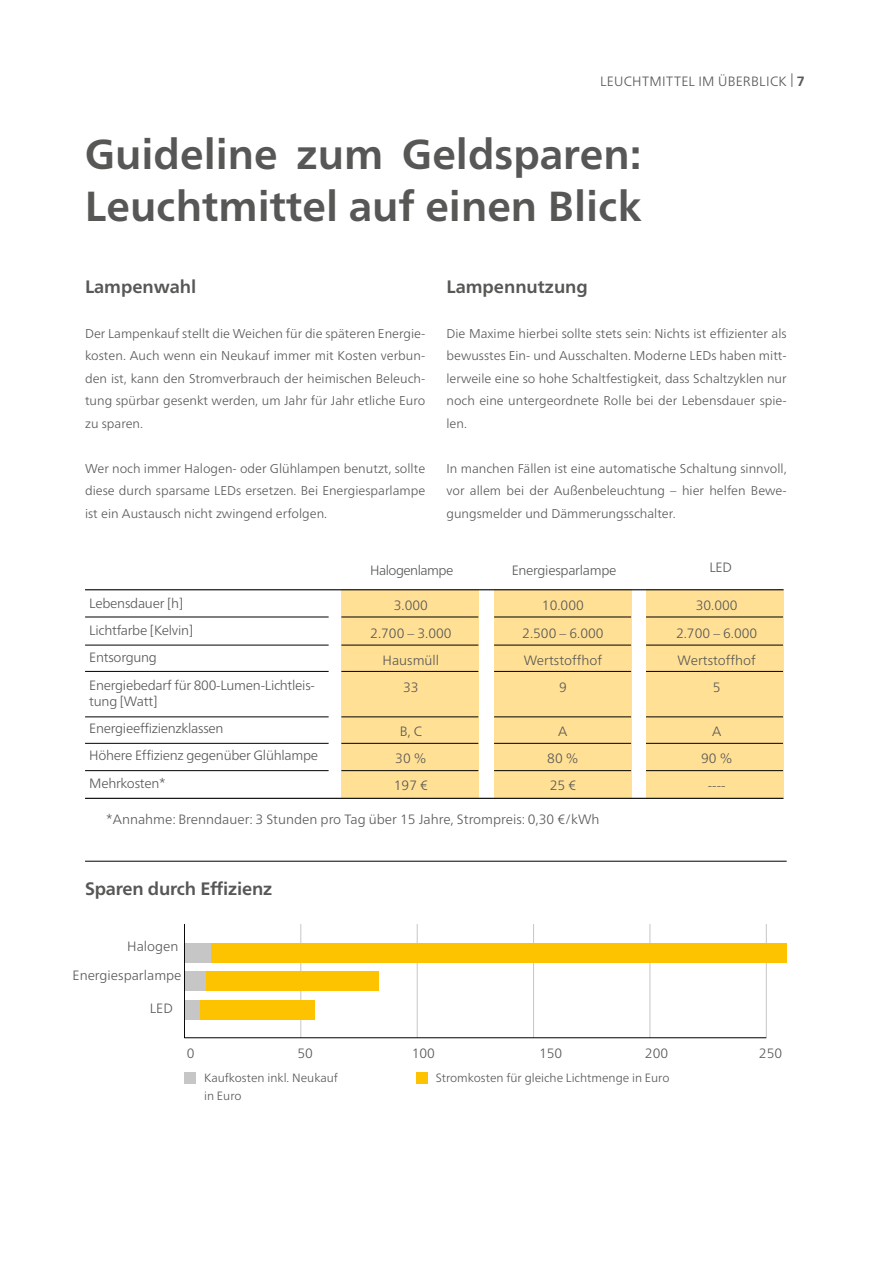
<style>
.page{position:relative;width:893px;height:1263px;background:#fff}
.page>*{position:absolute;margin:0;border:0;box-sizing:border-box;transform-origin:0 0}
.t1{font:700 42px/52.5px "Frutiger Neue LT Pro";color:#575756}
.t2{font:700 18px "Frutiger Neue LT Pro";color:#575756}
.t3{font:300 13.5px/27.2px "Frutiger Neue LT Pro";letter-spacing:-.02em;color:#575756;text-align:center}
.t4{font:300 13.5px/27.2px "Frutiger Neue LT Pro";color:#575756;text-align:center}
.t5{font:300 13.5px "Frutiger Neue LT Pro";letter-spacing:.025em;color:#575756}
.t6{font:300 13.5px "Frutiger Neue LT Pro";letter-spacing:-.04em;color:#575756}
.t7{font:300 12.75px/22.5px "Frutiger Neue LT Pro";color:#575756;text-align:justify}
.t8{font:300 12px/18px "Frutiger Neue LT Pro";color:#575756}
.s1{font-weight:700}
</style>
<div class="page">
<hr style="left:85px;top:617px;width:244px;height:1px;background:#000">
<hr style="left:85px;top:770px;width:244px;height:1px;background:#000">
<hr style="left:85px;top:645px;width:244px;height:1px;background:#000">
<hr style="left:85px;top:671px;width:244px;height:1px;background:#000">
<hr style="left:85px;top:717px;width:244px;height:1px;background:#000">
<hr style="left:85px;top:743px;width:244px;height:1px;background:#000">
<div style="left:341px;top:590px;width:137px;height:208px;background:#ffe095"></div>
<hr style="left:341px;top:617px;width:137px;height:1px;background:#000">
<hr style="left:341px;top:770px;width:137px;height:1px;background:#000">
<hr style="left:341px;top:645px;width:137px;height:1px;background:#000">
<hr style="left:341px;top:671px;width:137px;height:1px;background:#000">
<hr style="left:341px;top:717px;width:137px;height:1px;background:#000">
<hr style="left:341px;top:743px;width:137px;height:1px;background:#000">
<div style="left:494px;top:590px;width:137px;height:208px;background:#ffe095"></div>
<hr style="left:494px;top:617px;width:137px;height:1px;background:#000">
<hr style="left:494px;top:770px;width:137px;height:1px;background:#000">
<hr style="left:494px;top:645px;width:137px;height:1px;background:#000">
<hr style="left:494px;top:671px;width:137px;height:1px;background:#000">
<hr style="left:494px;top:717px;width:137px;height:1px;background:#000">
<hr style="left:494px;top:743px;width:137px;height:1px;background:#000">
<div style="left:646px;top:590px;width:137px;height:208px;background:#ffe095"></div>
<hr style="left:646px;top:617px;width:137px;height:1px;background:#000">
<hr style="left:646px;top:770px;width:137px;height:1px;background:#000">
<hr style="left:646px;top:645px;width:137px;height:1px;background:#000">
<hr style="left:646px;top:671px;width:137px;height:1px;background:#000">
<hr style="left:646px;top:717px;width:137px;height:1px;background:#000">
<hr style="left:646px;top:743px;width:137px;height:1px;background:#000">
<hr style="left:85px;top:589px;width:698px;height:1px;background:#000">
<hr style="left:85px;top:798px;width:698px;height:1px;background:#000">
<hr style="left:301px;top:924px;width:1px;height:114px;background:#c6c6c6">
<hr style="left:417px;top:924px;width:1px;height:114px;background:#c6c6c6">
<hr style="left:533px;top:924px;width:1px;height:114px;background:#c6c6c6">
<hr style="left:650px;top:924px;width:1px;height:114px;background:#c6c6c6">
<hr style="left:766px;top:924px;width:1px;height:114px;background:#c6c6c6">
<div style="left:184px;top:1000px;width:16px;height:19px;background:#c6c6c6"></div>
<div style="left:200px;top:1000px;width:114px;height:19px;background:#fdc300"></div>
<div style="left:184px;top:971px;width:23px;height:20px;background:#c6c6c6"></div>
<div style="left:207px;top:971px;width:172px;height:20px;background:#fdc300"></div>
<div style="left:184px;top:943px;width:27px;height:19px;background:#c6c6c6"></div>
<div style="left:211px;top:943px;width:576px;height:19px;background:#fdc300"></div>
<hr style="left:184px;top:924px;width:1px;height:114px;background:#000">
<hr style="left:184px;top:1037px;width:582px;height:1px;background:#000">
<hr style="left:85px;top:861px;width:702px;height:1px;background:#000">
<div style="left:184px;top:1072px;width:12px;height:11px;background:#c6c6c6"></div>
<div style="left:416px;top:1072px;width:12px;height:11px;background:#fdc300"></div>
<p class="t5" style="left:600px;top:73px;width:206px">LEUCHTMITTEL IM ÜBERBLICK | <span class="s1">7</span></p>
<h1 class="t1" style="left:85px;top:127px;width:558px">Guideline zum Geldsparen:<br>Leuchtmittel auf einen Blick</h1>
<h2 class="t2" style="left:85px;top:276px;width:113px">Lampenwahl</h2>
<p class="t7" style="left:85px;top:322px;width:342px">Der Lampenkauf stellt die Weichen für die späteren Energie&shy;kosten. Auch wenn ein Neukauf immer mit Kosten verbun&shy;den ist, kann den Stromverbrauch der heimischen Beleuch&shy;tung spürbar gesenkt werden, um Jahr für Jahr etliche Euro zu sparen.</p>
<p class="t7" style="left:85px;top:457px;width:342px">Wer noch immer Halogen- oder Glühlampen benutzt, sollte diese durch sparsame LEDs ersetzen. Bei Energiesparlampe ist ein Austausch nicht zwingend erfolgen.</p>
<h2 class="t2" style="left:446px;top:276px;width:143px">Lampennutzung</h2>
<p class="t7" style="left:446px;top:322px;width:342px">Die Maxime hierbei sollte stets sein: Nichts ist effizienter als bewusstes Ein- und Ausschalten. Moderne LEDs haben mitt&shy;lerweile eine so hohe Schaltfestigkeit, dass Schaltzyklen nur noch eine untergeordnete Rolle bei der Lebensdauer spie&shy;len.</p>
<p class="t7" style="left:446px;top:457px;width:342px">In manchen Fällen ist eine automatische Schaltung sinnvoll, vor allem bei der Außenbeleuchtung – hier helfen Bewe&shy;gungsmelder und Dämmerungsschalter.</p>
<p class="t3" style="left:89px;top:590px;width:227px;text-align:left">Lebensdauer [h]<br>Lichtfarbe [Kelvin]<br>Entsorgung<br>Energiebedarf für 800-Lumen-Lichtleis-</p>
<p class="t3" style="left:89px;top:688px;width:230px;text-align:left">tung [Watt]<br>Energieeffizienzklassen<br>Höhere Effizienz gegenüber Glühlampe<br>Mehrkosten*</p>
<p class="t6" style="left:370px;top:562px;width:85px">Halogenlampe</p>
<p class="t4" style="left:370px;top:592px;width:83px">3.000<br>2.700 – 3.000<br>Hausmüll<br>33</p>
<p class="t3" style="left:394px;top:717px;width:36px">B, C<br>30 %<br>197 €</p>
<p class="t3" style="left:512px;top:557px;width:106px">Energiesparlampe</p>
<p class="t4" style="left:522px;top:592px;width:83px">10.000<br>2.500 – 6.000<br>Wertstoffhof<br>9</p>
<p class="t3" style="left:547px;top:717px;width:33px">A<br>80 %<br>25 €</p>
<p class="t4" style="left:106px;top:806px;width:495px">*Annahme: Brenndauer: 3 Stunden pro Tag über 15 Jahre, Strompreis: 0,30 €/kWh</p>
<h2 class="t2" style="left:85px;top:878px;width:189px">Sparen durch Effizienz</h2>
<p class="t4" style="left:127px;top:932px;width:53px">Halogen</p>
<p class="t4" style="left:73px;top:961px;width:110px">Energiesparlampe</p>
<p class="t3" style="left:150px;top:994px;width:25px">LED</p>
<p class="t3" style="left:709px;top:553px;width:24px">LED</p>
<p class="t4" style="left:676px;top:592px;width:83px">30.000<br>2.700 – 6.000<br>Wertstoffhof<br>5</p>
<p class="t3" style="left:701px;top:717px;width:33px">A<br>90 % ----</p>
<p class="t3" style="left:187px;top:1039px;width:9px">0</p>
<p class="t3" style="left:298px;top:1039px;width:17px">50</p>
<p class="t3" style="left:412px;top:1039px;width:25px">100</p>
<p class="t3" style="left:539px;top:1039px;width:25px">150</p>
<p class="t3" style="left:645px;top:1039px;width:25px">200</p>
<p class="t3" style="left:759px;top:1039px;width:25px">250</p>
<p class="t8" style="left:204px;top:1069px;width:135px">Kaufkosten inkl. Neukauf in Euro</p>
<p class="t8" style="left:436px;top:1069px;width:235px">Stromkosten für gleiche Lichtmenge in Euro</p>
</div>
